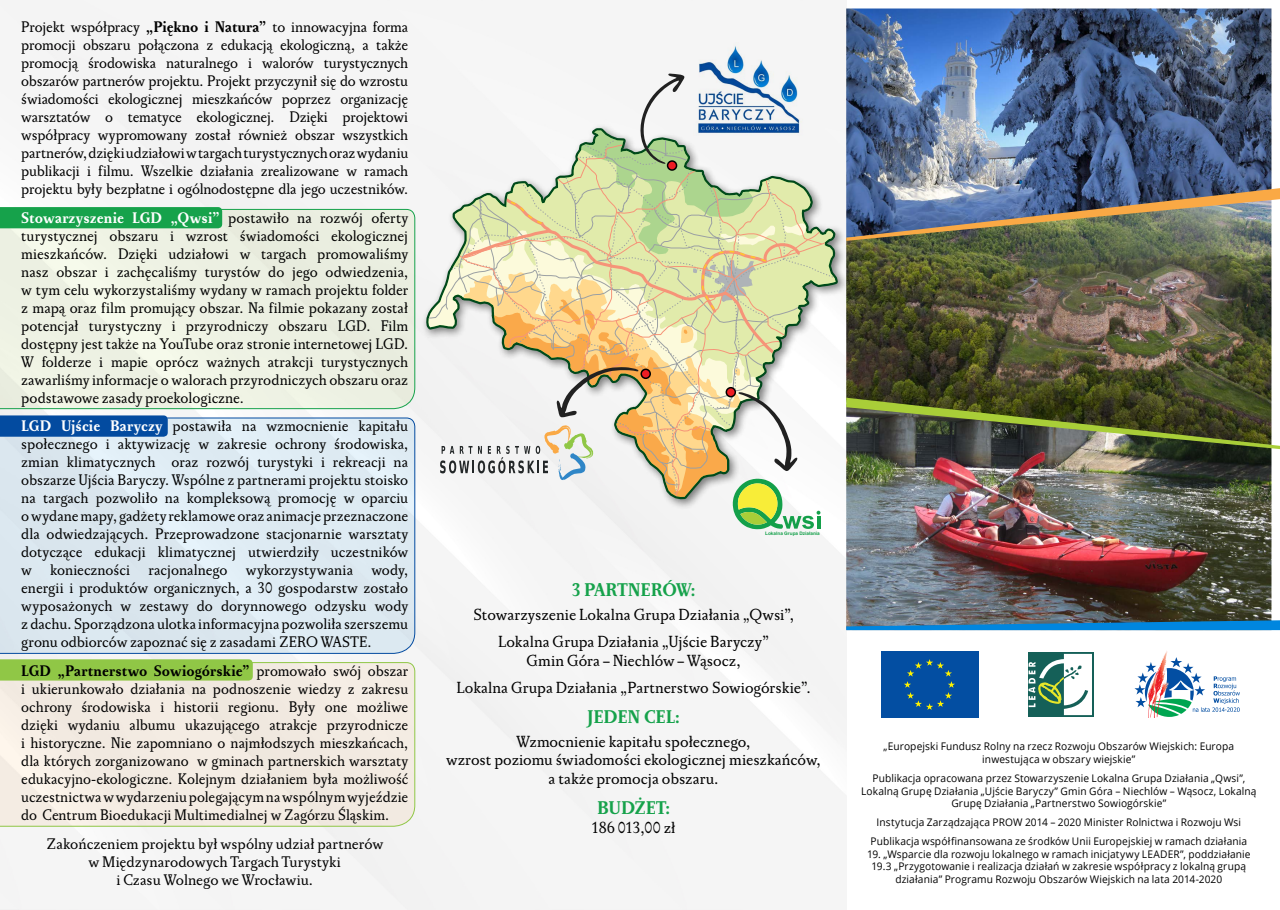
<style>
.page{position:relative;width:1280px;height:910px;background:#fff}
.page>*{position:absolute;margin:0;border:0;box-sizing:border-box;transform-origin:0 0}
.t1{font:700 18px "Pentagraf OT";color:#16a24b}
.t2{font:15.75px/27.5px "Pentagraf OT";color:#000;text-align:center}
.t3{font:15px/18px "Pentagraf OT";color:#000;text-align:justify}
.t4{font:10.5px/12.6px "Open Sans";letter-spacing:.01em;color:#000;text-align:center}
.t5{font:700 4.65px "Arial";color:#14a04a}
.s1{font-weight:700}
.s2{font-weight:700;color:#fff}
</style>
<div class="page">
<svg style="left:0;top:209px;width:415px;height:200px;background:#ebf0e1"></svg>
<div style="left:0;top:418px;width:415px;height:236px;background:#dce9f1"></div>
<div style="left:0;top:662px;width:415px;height:165px;background:#f3ebe2"></div>
<div style="left:0;top:207px;width:222px;height:21px;background:#16a24b"></div>
<svg style="left:0;top:659px;width:253px;height:22px;background:#93c84b"></svg>
<svg style="left:0;top:415px;width:168px;height:22px;background:#0b51a3"></svg>
<img style="left:846px;top:9px;width:425px;height:179px">
<img style="left:848px;top:241px;width:423px;height:157px">
<img style="left:846px;top:449px;width:425px;height:171px">
<img style="left:848px;top:188px;width:432px;height:53px">
<svg style="left:846px;top:620px;width:434px;height:10px;background:#227db9"></svg>
<img style="left:848px;top:398px;width:432px;height:51px">
<div style="left:421px;top:123px;width:427px;height:387px;background:#000;opacity:.5"></div>
<svg style="left:424px;top:125px;width:417px;height:377px"></svg>
<svg style="left:1029px;top:652px;width:65px;height:65px"></svg>
<svg style="left:1028px;top:654px;width:64px;height:61px"></svg>
<svg style="left:1134px;top:657px;width:106px;height:60px"></svg>
<div style="left:881px;top:651px;width:98px;height:67px;background:#034ea2"></div>
<svg style="left:904px;top:659px;width:51px;height:51px"></svg>
<img style="left:693px;top:43px;width:110px;height:30px">
<svg style="left:428px;top:73px;width:408px;height:456px"></svg>
<p class="t3" style="left:21px;top:19px;width:388px">Projekt współpracy <span class="s1">„Piękno i Natura”</span> to innowacyjna forma promocji obszaru połączona z edukacją ekologiczną, a także promocją środowiska naturalnego i walorów turystycznych obszarów partnerów projektu. Projekt przyczynił się do wzrostu świadomości ekologicznej mieszkańców poprzez organizację warsztatów o tematyce ekologicznej. Dzięki projektowi współpracy wypromowany został również obszar wszystkich partnerów, dzięki udziałowi w targach turystycznych oraz wydaniu publikacji i filmu. Wszelkie działania zrealizowane w ramach projektu były bezpłatne i ogólnodostępne dla jego uczestników.</p>
<p class="t3" style="left:21px;top:210px;width:388px"><span class="s2">Stowarzyszenie LGD „Qwsi”</span> postawiło na rozwój oferty turystycznej obszaru i wzrost świadomości ekologicznej mieszkańców. Dzięki udziałowi w targach promowaliśmy nasz obszar i zachęcaliśmy turystów do jego odwiedzenia, w tym celu wykorzystaliśmy wydany w ramach projektu folder z mapą oraz film promujący obszar. Na filmie pokazany został potencjał turystyczny i przyrodniczy obszaru LGD. Film dostępny jest także na YouTube oraz stronie internetowej LGD.<br>W folderze i mapie oprócz ważnych atrakcji turystycznych zawarliśmy informacje o walorach przyrodniczych obszaru oraz podstawowe zasady proekologiczne.</p>
<p class="t3" style="left:21px;top:419px;width:388px"><span class="s2">LGD Ujście Baryczy</span> postawiła na wzmocnienie kapitału społecznego i aktywizację w zakresie ochrony środowiska, zmian klimatycznych oraz rozwój turystyki i rekreacji na obszarze Ujścia Baryczy. Wspólne z partnerami projektu stoisko na targach pozwoliło na kompleksową promocję w oparciu owydane mapy, gadżety reklamowe oraz animacje przeznaczone dla odwiedzających. Przeprowadzone stacjonarnie warsztaty dotyczące edukacji klimatycznej utwierdziły uczestników w konieczności racjonalnego wykorzystywania wody, energii i produktów organicznych, a 30 gospodarstw zostało wyposażonych w zestawy do dorynnowego odzysku wody z dachu. Sporządzona ulotka informacyjna pozwoliła szerszemu gronu odbiorców zapoznać się z zasadami ZERO WASTE.</p>
<p class="t3" style="left:21px;top:663px;width:388px"><span class="s1">LGD „Partnerstwo Sowiogórskie”</span> promowało swój obszar i ukierunkowało działania na podnoszenie wiedzy z zakresu ochrony środowiska i historii regionu. Były one możliwe dzięki wydaniu albumu ukazującego atrakcje przyrodnicze i historyczne. Nie zapomniano o najmłodszych mieszkańcach, dla których zorganizowano w gminach partnerskich warsztaty edukacyjno-ekologiczne. Kolejnym działaniem była możliwość uczestnictwa w wydarzeniu polegającym na wspólnym wyjeździe do Centrum Bioedukacji Multimedialnej w Zagórzu Śląskim.</p>
<p class="t3" style="left:46px;top:836px;width:338px;text-align:center">Zakończeniem projektu był wspólny udział partnerów w Międzynarodowych Targach Turystyki<br>i Czasu Wolnego we Wrocławiu.</p>
<p class="t5" style="left:765px;top:530px;width:56px">Lokalna Grupa Działania</p>
<p class="t1" style="left:572px;top:580px;width:125px">3 PARTNERÓW:</p>
<p class="t2" style="left:473px;top:602px;width:323px">Stowarzyszenie Lokalna Grupa Działania „Qwsi”,<br>Lokalna Grupa Działania „Ujście Baryczy”</p>
<p class="t2" style="left:456px;top:648px;width:356px">Gmin Góra – Niechlów – Wąsocz,<br>Lokalna Grupa Działania „Partnerstwo Sowiogórskie”.</p>
<p class="t1" style="left:587px;top:707px;width:94px">JEDEN CEL:</p>
<p class="t2" style="left:446px;top:733px;width:376px;line-height:18.9px">Wzmocnienie kapitału społecznego,<br>wzrost poziomu świadomości ekologicznej mieszkańców, a także promocja obszaru.</p>
<p class="t1" style="left:597px;top:798px;width:74px">BUDŻET:</p>
<p class="t2" style="left:591px;top:816px;width:86px">186 013,00 zł</p>
<p class="t4" style="left:883px;top:740px;width:352px">„Europejski Fundusz Rolny na rzecz Rozwoju Obszarów Wiejskich: Europa inwestująca w obszary wiejskie”</p>
<p class="t4" style="left:861px;top:771px;width:397px">Publikacja opracowana przez Stowarzyszenie Lokalna Grupa Działania „Qwsi”,<br>Lokalną Grupę Działania „Ujście Baryczy” Gmin Góra – Niechlów – Wąsocz, Lokalną<br>Grupę Działania „Partnerstwo Sowiogórskie”</p>
<p class="t4" style="left:871px;top:812px;width:378px;line-height:18.9px">Instytucja Zarządzająca PROW 2014 – 2020 Minister Rolnictwa i Rozwoju Wsi<br>Publikacja współfinansowana ze środków Unii Europejskiej w ramach działania</p>
<p class="t4" style="left:867px;top:847px;width:385px">19. „Wsparcie dla rozwoju lokalnego w ramach inicjatywy LEADER”, poddziałanie<br>19.3 „Przygotowanie i realizacja działań w zakresie współpracy z lokalną grupą działania” Programu Rozwoju Obszarów Wiejskich na lata 2014-2020</p>
</div>
